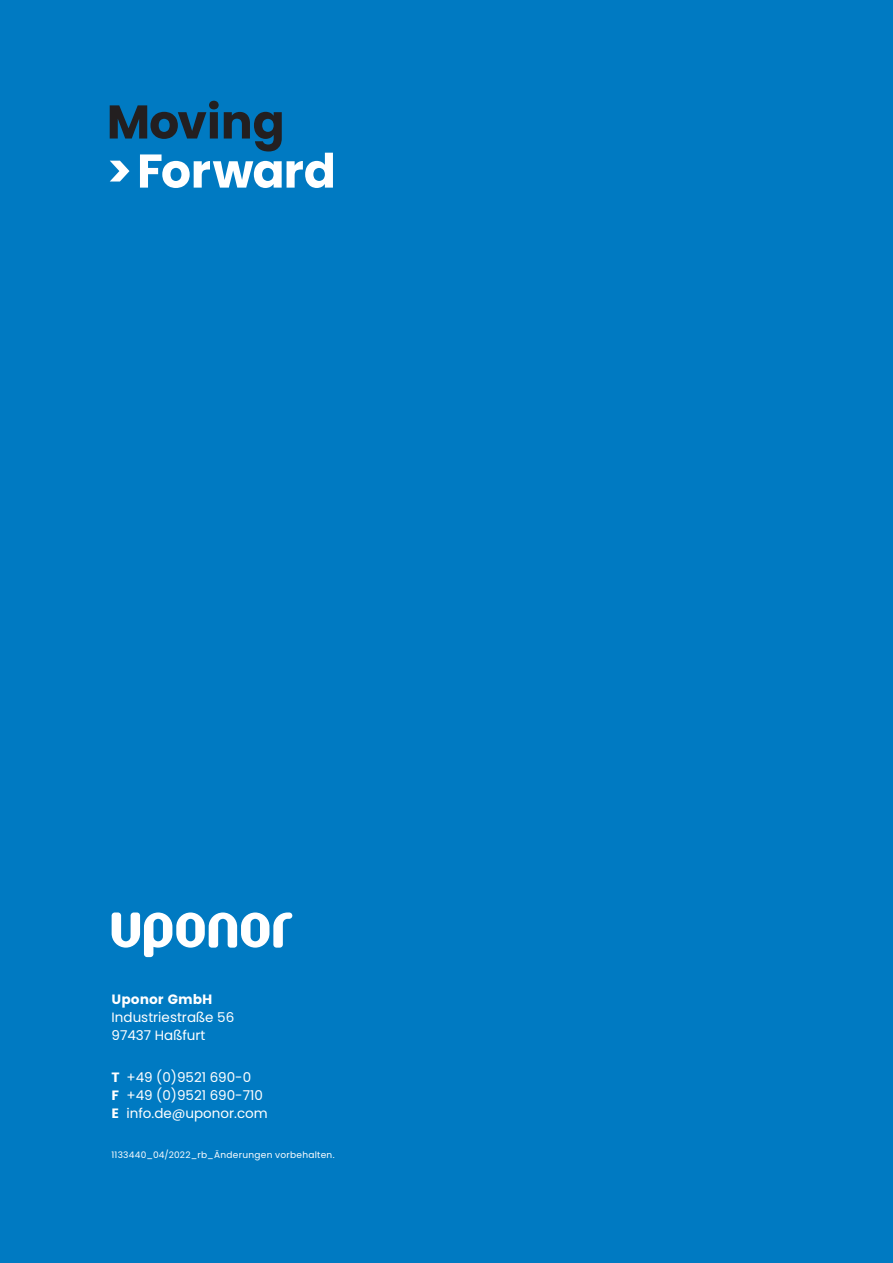
<style>
.page{position:relative;width:893px;height:1263px;background:#007ac2}
.page>*{position:absolute;margin:0;border:0;box-sizing:border-box;transform-origin:0 0}
.t1{font:13.5px/18px "Poppins";color:#fff}
.t2{font:13.5px "Poppins";color:#fff}
.t3{font:9px "Poppins";letter-spacing:.03em;color:#fff}
.s1{font-style:inherit}
</style>
<div class="page">
<svg style="left:110px;top:101px;width:223px;height:87px"></svg>
<svg style="left:112px;top:912px;width:180px;height:45px"></svg>
<p class="t2" style="left:112px;top:991px;width:102px">Uponor GmbH</p>
<p class="t1" style="left:112px;top:1008px;width:124px">Industriestraße 56<br>97437 Haßfurt</p>
<p class="t1" style="left:112px;top:1069px;width:158px"><span class="s1">T</span> +49 (0)9521 690-0<br><span class="s1">F</span> +49 (0)9521 690-710<br><span class="s1">E</span> info.de@uponor.com</p>
<p class="t3" style="left:112px;top:1149px;width:225px">1133440_04/2022_rb_Änderungen vorbehalten.</p>
</div>
